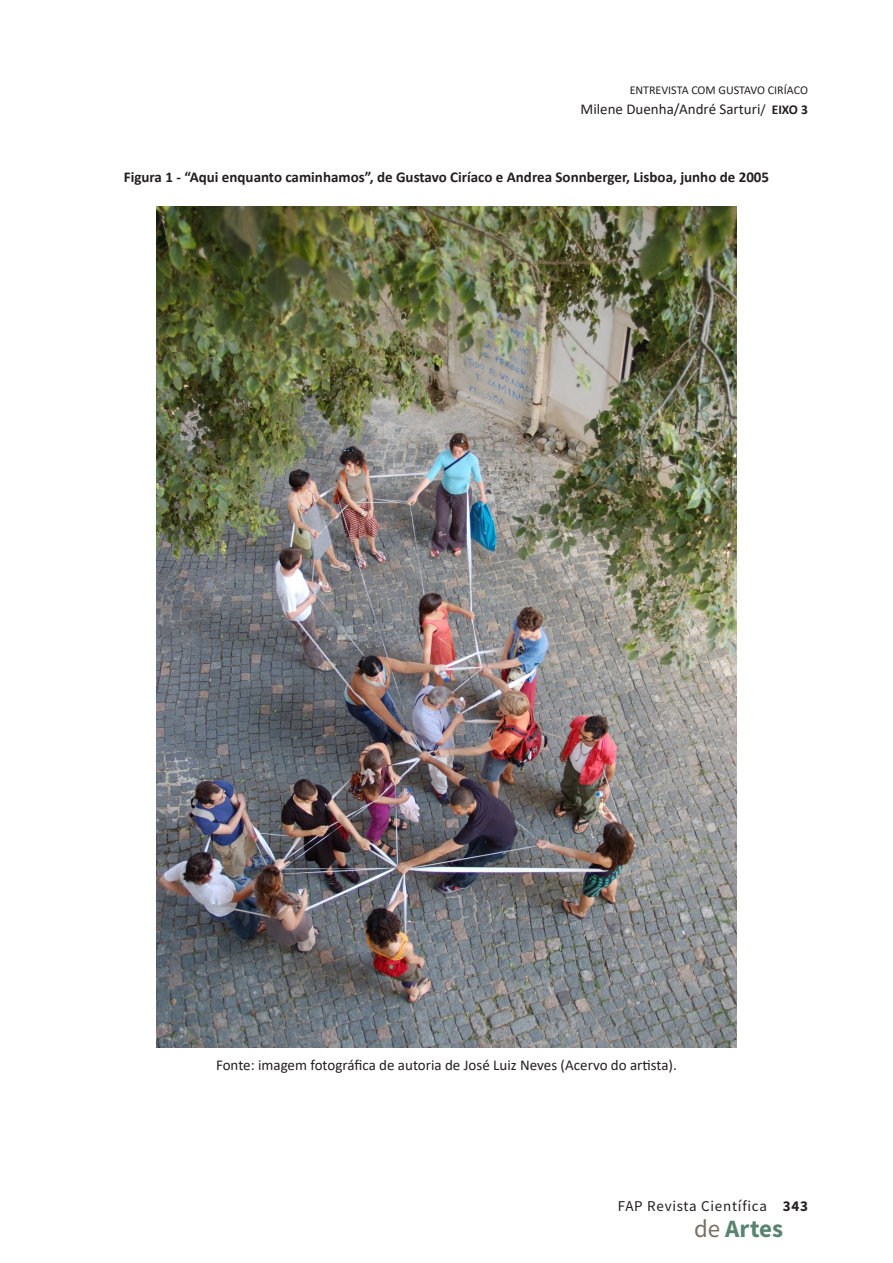
<style>
.page{position:relative;width:893px;height:1263px;background:#fff}
.page>*{position:absolute;margin:0;border:0;box-sizing:border-box;transform-origin:0 0}
.t1{font:700 24.9px "Source Sans Pro";color:#5a8471}
.figura_-_fonte{font:15px "Calibri";color:#231f20}
.figura{font:700 15px "Calibri";color:#231f20}
.t2{font:15px "Source Sans Pro";letter-spacing:.05em;color:#231f20}
.t3{font:12px "Calibri";color:#231f20}
.s1{font-size:13.5px}
.s2{font-weight:700;font-size:13.5px}
.s3{font-weight:700}
.s4{font-weight:400;color:#786f64}
</style>
<div class="page">
<img style="left:156px;top:206px;width:581px;height:842px">
<p class="t3" style="left:630px;top:82px;width:180px">ENTREVISTA COM GUSTAVO CIRÍACO</p>
<p class="figura_-_fonte" style="left:580px;top:98px;width:229px">Milene Duenha/André Sarturi<span class="s1">/</span> <span class="s2">EIXO 3</span></p>
<p class="figura" style="left:124px;top:167px;width:647px">Figura 1 - “Aqui enquanto caminhamos”, de Gustavo Ciríaco e Andrea Sonnberger, Lisboa, junho de 2005</p>
<p class="figura_-_fonte" style="left:216px;top:1055px;width:462px">Fonte: imagem fotográfica de autoria de José Luiz Neves (Acervo do artista).</p>
<p class="t2" style="left:618px;top:1197px;width:192px">FAP Revista Científica <span class="s3">343</span></p>
<h1 class="t1" style="left:694px;top:1211px;width:90px"><span class="s4">de</span> Artes</h1>
</div>
